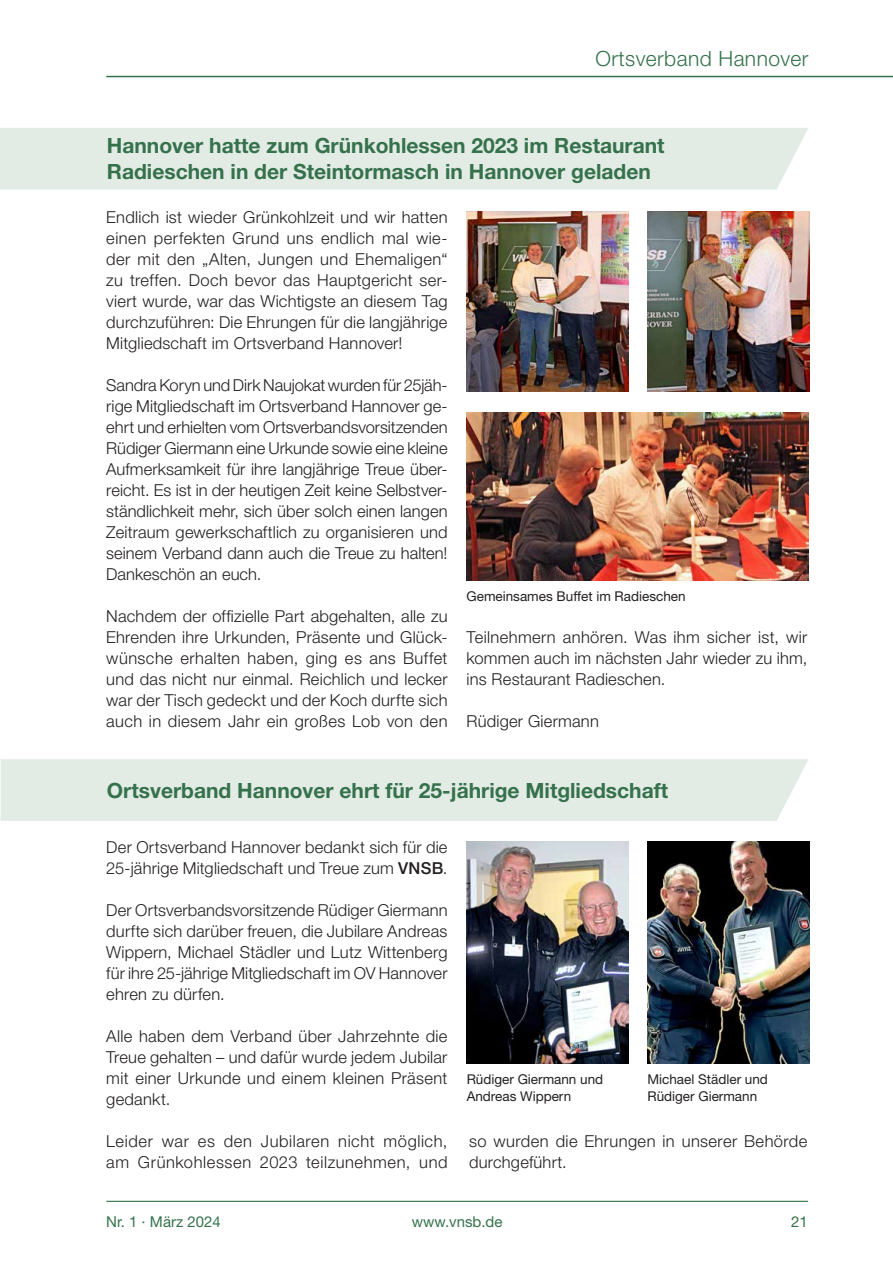
<style>
.page{position:relative;width:893px;height:1263px;background:#fff}
.page>*{position:absolute;margin:0;border:0;box-sizing:border-box;transform-origin:0 0}
.t1{font:700 21px/25.5px "Helvetica Neue LT Pro";color:#35724c}
.t2{font:300 21px "Helvetica Neue LT Pro";letter-spacing:.02em;color:#35724c}
.t3{font:300 16.5px/21px "Helvetica Neue LT Pro";letter-spacing:.01em;color:#231f20}
.t4{font:300 16.5px/21px "Helvetica Neue LT Pro";letter-spacing:.035em;color:#231f20}
.t5{font:15px "Helvetica Neue LT Pro";color:#35724c}
.t6{font:13.5px/16.5px "Helvetica Neue LT Pro";color:#231f20}
.s1{font-weight:500}
</style>
<div class="page">
<hr style="left:106px;top:76px;width:787px;height:1px;background:#35724c">
<hr style="left:106px;top:1201px;width:702px;height:1px;background:#35724c">
<div style="left:1px;top:759px;width:807px;height:62px;background:#e3ebe5"></div>
<img style="left:467px;top:841px;width:161px;height:222px">
<img style="left:647px;top:841px;width:162px;height:222px">
<div style="left:0;top:128px;width:808px;height:61px;background:#e3ebe5"></div>
<img style="left:467px;top:412px;width:341px;height:168px">
<img style="left:467px;top:212px;width:161px;height:179px">
<img style="left:648px;top:212px;width:161px;height:179px">
<p class="t2" style="left:596px;top:46px;width:214px">Ortsverband Hannover</p>
<p class="t1" style="left:107px;top:133px;width:559px">Hannover hatte zum Grünkohlessen 2023 im Restaurant<br>Radieschen in der Steintormasch in Hannover geladen</p>
<p class="t3" style="left:106px;top:207px;width:343px;text-align:justify">Endlich ist wieder Grünkohlzeit und wir hatten einen perfekten Grund uns endlich mal wie&shy;der mit den „Alten, Jungen und Ehemaligen“ zu treffen. Doch bevor das Hauptgericht ser&shy;viert wurde, war das Wichtigste an diesem Tag durchzuführen: Die Ehrungen für die langjährige Mitgliedschaft im Ortsverband Hannover!</p>
<p class="t3" style="left:106px;top:375px;width:343px">Sandra Koryn und Dirk Naujokat wurden für 25jäh&shy;rige Mitgliedschaft im Ortsverband Hannover ge&shy;ehrt und erhielten vom Ortsverbandsvorsitzenden Rüdiger Giermann eine Urkunde sowie eine kleine Aufmerksamkeit für ihre langjährige Treue über&shy;reicht. Es ist in der heutigen Zeit keine Selbstver&shy;ständlichkeit mehr, sich über solch einen langen Zeitraum gewerkschaftlich zu organisieren und seinem Verband dann auch die Treue zu halten!<br>Dankeschön an euch.</p>
<p class="t3" style="left:106px;top:606px;width:343px">Nachdem der offizielle Part abgehalten, alle zu Ehrenden ihre Urkunden, Präsente und Glück&shy;wünsche erhalten haben, ging es ans Buffet und das nicht nur einmal. Reichlich und lecker war der Tisch gedeckt und der Koch durfte sich auch in diesem Jahr ein großes Lob von den</p>
<p class="t6" style="left:467px;top:587px;width:221px">Gemeinsames Buffet im Radieschen</p>
<p class="t3" style="left:467px;top:627px;width:342px;text-align:justify">Teilnehmern anhören. Was ihm sicher ist, wir kommen auch im nächsten Jahr wieder zu ihm, ins Restaurant Radieschen.</p>
<p class="t3" style="left:467px;top:711px;width:134px">Rüdiger Giermann</p>
<p class="t1" style="left:107px;top:777px;width:563px">Ortsverband Hannover ehrt für 25-jährige Mitgliedschaft</p>
<p class="t3" style="left:106px;top:837px;width:343px">Der Ortsverband Hannover bedankt sich für die<br>25-jährige Mitgliedschaft und Treue zum <span class="s1">VNSB</span>.</p>
<p class="t3" style="left:106px;top:900px;width:343px;text-align:justify">Der Ortsverbandsvorsitzende Rüdiger Giermann durfte sich darüber freuen, die Jubilare Andreas Wippern, Michael Städler und Lutz Wittenberg für ihre 25-jährige Mitgliedschaft im OV Hannover ehren zu dürfen.</p>
<p class="t3" style="left:106px;top:1026px;width:343px;text-align:justify">Alle haben dem Verband über Jahrzehnte die Treue gehalten – und dafür wurde jedem Jubilar mit einer Urkunde und einem kleinen Präsent gedankt.</p>
<p class="t4" style="left:106px;top:1131px;width:343px">Leider war es den Jubilaren nicht möglich, am Grünkohlessen 2023 teilzunehmen, und</p>
<p class="t6" style="left:467px;top:1071px;width:138px">Rüdiger Giermann und<br>Andreas Wippern</p>
<p class="t6" style="left:647px;top:1071px;width:122px">Michael Städler und<br>Rüdiger Giermann</p>
<p class="t3" style="left:469px;top:1131px;width:340px">so wurden die Ehrungen in unserer Behörde durchgeführt.</p>
<p class="t5" style="left:106px;top:1212px;width:116px">Nr. 1 · März 2024</p>
<p class="t5" style="left:412px;top:1212px;width:92px">www.vnsb.de</p>
<p class="t5" style="left:791px;top:1212px;width:18px">21</p>
</div>
